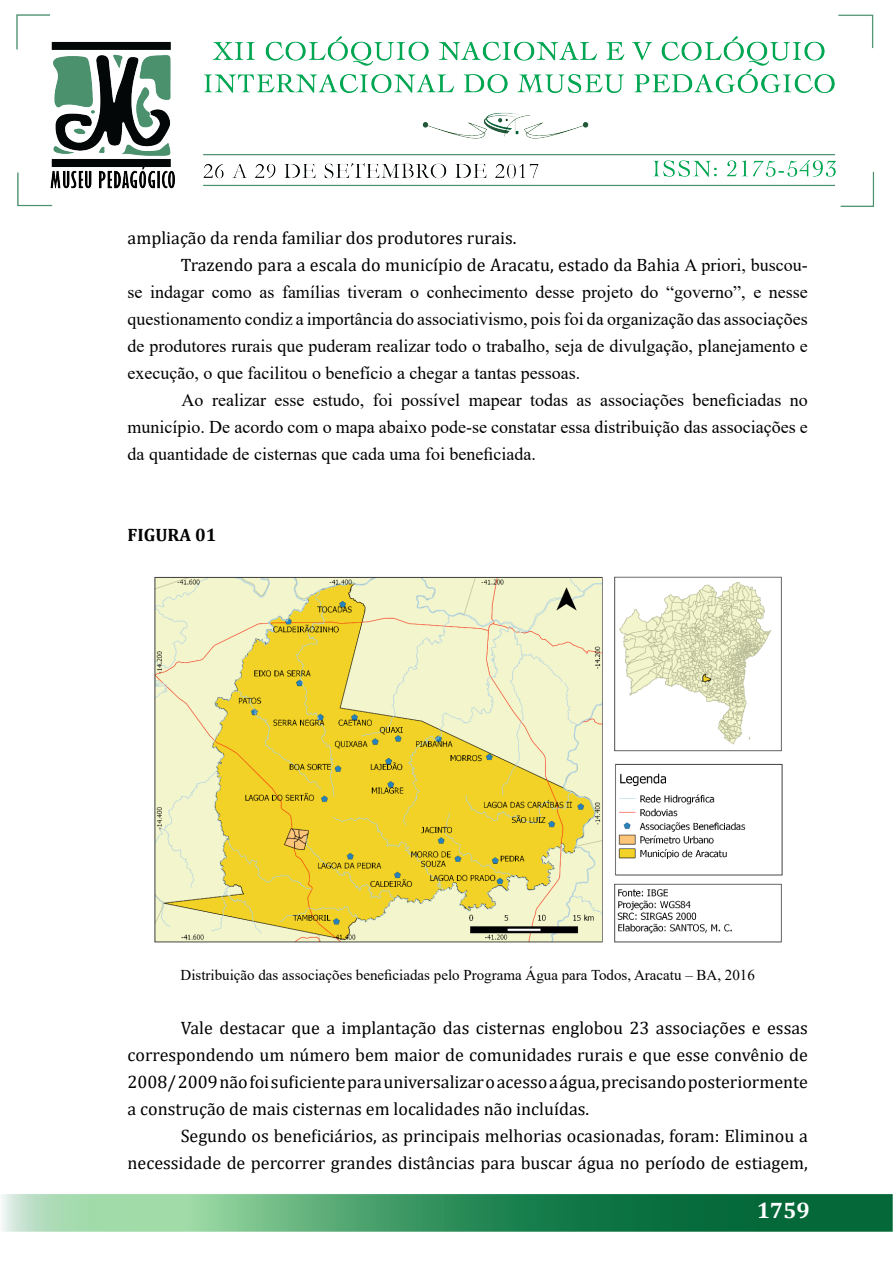
<style>
.page{position:relative;width:893px;height:1263px;background:#fff}
.page>*{position:absolute;margin:0;border:0;box-sizing:border-box;transform-origin:0 0}
.t1{font:700 22.5px "Cambria";color:#fff}
.t2{font:18px/27px "Cambria";color:#000}
.t3{font:18px/27px "Times New Roman";color:#000;text-align:justify}
.t4{font:700 18px "Cambria";color:#000}
.t5{font:15px "Times New Roman";color:#000}
.s1{font-family:"Times New Roman"}
</style>
<div class="page">
<img style="left:2px;top:14px;width:890px;height:1218px">
<img style="left:149px;top:571px;width:638px;height:375px">
<p class="t2" style="left:181px;top:224px;width:629px;text-indent:-53px">ampliação da renda familiar dos produtores rurais.<br>Trazendo para a escala do município de Aracatu, estado da Bahia <span class="s1">A priori, buscou-</span></p>
<p class="t3" style="left:128px;top:278px;width:682px">se indagar como as famílias tiveram o conhecimento desse projeto do “governo”, e nesse questionamento condiz a importância do associativismo, pois foi da organização das associações de produtores rurais que puderam realizar todo o trabalho, seja de divulgação, planejamento e execução, o que facilitou o benefício a chegar a tantas pessoas.</p>
<p class="t3" style="left:128px;top:386px;width:682px;text-indent:54px">Ao realizar esse estudo, foi possível mapear todas as associações beneficiadas no município. De acordo com o mapa abaixo pode-se constatar essa distribuição das associações e da quantidade de cisternas que cada uma foi beneficiada.</p>
<p class="t4" style="left:128px;top:522px;width:90px">FIGURA 01</p>
<p class="t5" style="left:181px;top:965px;width:576px">Distribuição das associações beneficiadas pelo Programa Água para Todos, Aracatu – BA, 2016</p>
<p class="t2" style="left:128px;top:1015px;width:682px;text-align:justify;text-indent:53px">Vale destacar que a implantação das cisternas englobou 23 associações e essas correspondendo um número bem maior de comunidades rurais e que esse convênio de 2008/ 2009 não foi suficiente para universalizar o acesso a água, precisando posteriormente a construção de mais cisternas em localidades não incluídas.</p>
<p class="t2" style="left:128px;top:1123px;width:682px;text-align:right">Segundo os beneficiários, as principais melhorias ocasionadas, foram: Eliminou a necessidade de percorrer grandes distâncias para buscar água no período de estiagem,</p>
<p class="t1" style="left:757px;top:1195px;width:55px">1759</p>
</div>
